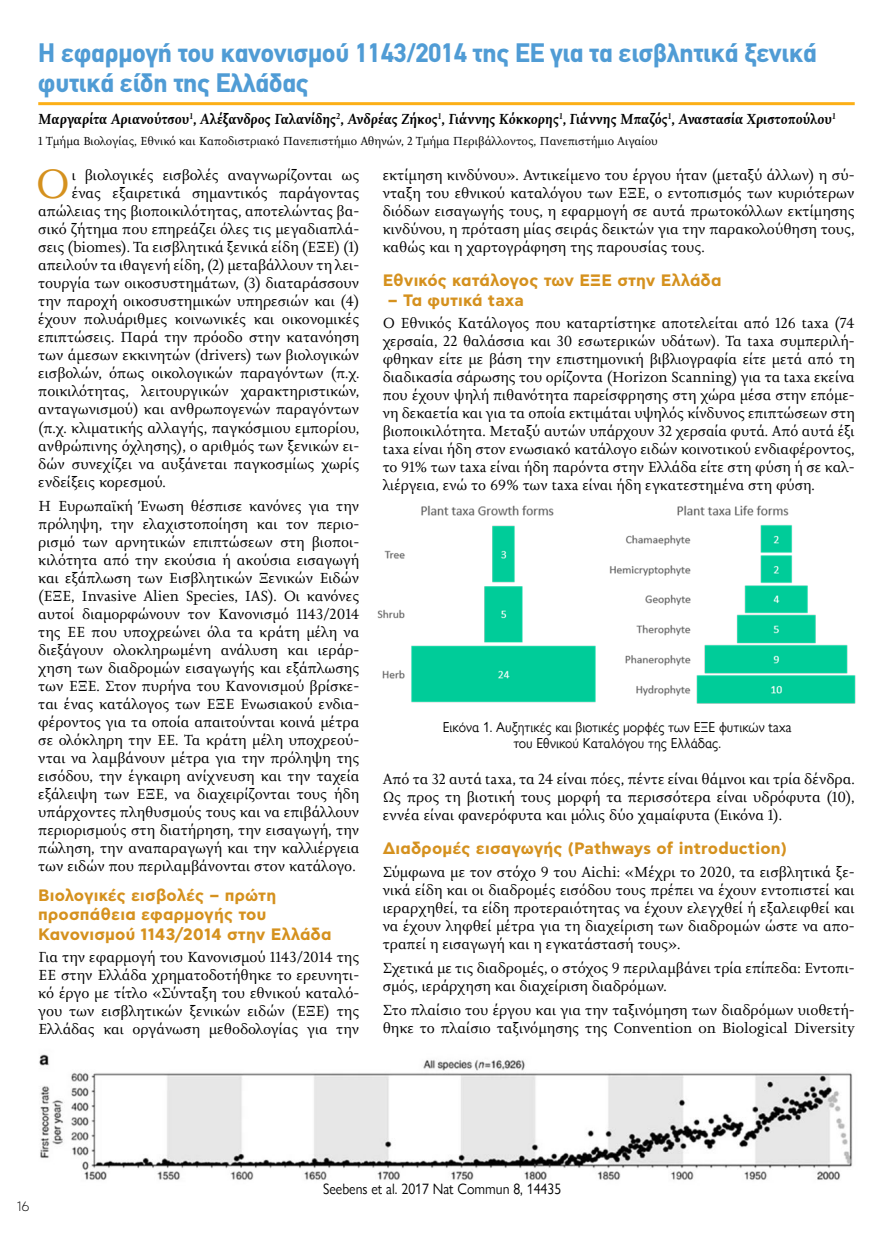
<style>
.page{position:relative;width:893px;height:1234px;background:#fff}
.page>*{position:absolute;margin:0;border:0;box-sizing:border-box;transform-origin:0 0}
.Body_text_01_first{font:42px "Joanna Nova";color:#d5911e}
.Title_02_full_w_Rule{font:700 26.25px/29.2px "CF Din";color:#509cd5}
.Title_sub_02{font:700 16.5px/19.5px "CF Asty Std";letter-spacing:.01em;color:#d5911e}
.Body_text_01_body{font:15px/18px "Joanna Nova";color:#000;text-align:justify}
.Body_text_01_first-2{font:15px "Joanna Nova";color:#000}
.Author_main{font:italic 500 15px "Joanna Nova";color:#000}
.LEZANDA_in_body{font:15px "Gill Sans Nova";color:#000;scale:.92 1}
.LEZANDA_in_body-2{font:14.4px/16.5px "Gill Sans Nova";color:#000;text-align:center;scale:.94 1}
.t1{font:300 13.5px "CF Asty Std";color:#000}
.Author_main-2{font:12px "Joanna Nova";color:#000}
</style>
<div class="page">
<hr style="left:38px;top:102px;width:817px;height:3px;background:#fcaf17">
<img style="left:39px;top:1054px;width:814px;height:126px">
<img style="left:377px;top:505px;width:479px;height:199px">
<p class="Title_02_full_w_Rule" style="left:38px;top:39px;width:780px">Η εφαρμογή του κανονισμού 1143/2014 της ΕΕ για τα εισβλητικά ξενικά φυτικά είδη της Ελλάδας</p>
<p class="Author_main" style="left:38px;top:109px;width:799px">Μαργαρίτα Αριανούτσου<sup>1</sup>, Αλέξανδρος Γαλανίδης<sup>2</sup>, Ανδρέας Ζήκος<sup>1</sup>, Γιάννης Κόκκορης<sup>1</sup>, Γιάννης Μπαζός<sup>1</sup>, Αναστασία Χριστοπούλου<sup>1</sup></p>
<p class="Author_main-2" style="left:38px;top:133px;width:621px">1 Τμήμα Βιολογίας, Εθνικό και Καποδιστριακό Πανεπιστήμιο Αθηνών, 2 Τμήμα Περιβάλλοντος, Πανεπιστήμιο Αιγαίου</p>
<p class="Body_text_01_first" style="left:35px;top:156px;width:36px">Ο</p>
<p class="Body_text_01_first-2" style="left:72px;top:165px;width:289px">ι βιολογικές εισβολές αναγνωρίζονται ως</p>
<p class="Body_text_01_first-2" style="left:72px;top:183px;width:289px">ένας εξαιρετικά σημαντικός παράγοντας</p>
<p class="Body_text_01_first-2" style="left:38px;top:201px;width:323px">απώλειας της βιοποικιλότητας, αποτελώντας βα-</p>
<p class="Body_text_01_first-2" style="left:38px;top:219px;width:323px">σικό ζήτημα που επηρεάζει όλες τις μεγαδιαπλά-</p>
<p class="Body_text_01_first-2" style="left:38px;top:237px;width:323px">σεις (biomes). Τα εισβλητικά ξενικά είδη (ΕΞΕ) (1)</p>
<p class="Body_text_01_first-2" style="left:38px;top:255px;width:323px">απειλούν τα ιθαγενή είδη, (2) μεταβάλλουν τη λει-</p>
<p class="Body_text_01_first-2" style="left:38px;top:273px;width:323px">τουργία των οικοσυστημάτων, (3) διαταράσσουν</p>
<p class="Body_text_01_first-2" style="left:38px;top:291px;width:323px">την παροχή οικοσυστημικών υπηρεσιών και (4)</p>
<p class="Body_text_01_first-2" style="left:38px;top:309px;width:323px">έχουν πολυάριθμες κοινωνικές και οικονομικές</p>
<p class="Body_text_01_first-2" style="left:38px;top:327px;width:323px">επιπτώσεις. Παρά την πρόοδο στην κατανόηση</p>
<p class="Body_text_01_first-2" style="left:38px;top:345px;width:323px">των άμεσων εκκινητών (drivers) των βιολογικών</p>
<p class="Body_text_01_first-2" style="left:38px;top:363px;width:323px">εισβολών, όπως οικολογικών παραγόντων (π.χ.</p>
<p class="Body_text_01_first-2" style="left:38px;top:381px;width:323px">ποικιλότητας, λειτουργικών χαρακτηριστικών,</p>
<p class="Body_text_01_first-2" style="left:38px;top:399px;width:323px">ανταγωνισμού) και ανθρωπογενών παραγόντων</p>
<p class="Body_text_01_first-2" style="left:38px;top:417px;width:323px">(π.χ. κλιματικής αλλαγής, παγκόσμιου εμπορίου,</p>
<p class="Body_text_01_first-2" style="left:38px;top:435px;width:323px">ανθρώπινης όχλησης), ο αριθμός των ξενικών ει-</p>
<p class="Body_text_01_first-2" style="left:38px;top:453px;width:323px">δών συνεχίζει να αυξάνεται παγκοσμίως χωρίς</p>
<p class="Body_text_01_first-2" style="left:38px;top:471px;width:129px">ενδείξεις κορεσμού.</p>
<p class="Body_text_01_body" style="left:38px;top:496px;width:323px">Η Ευρωπαϊκή Ένωση θέσπισε κανόνες για την πρόληψη, την ελαχιστοποίηση και τον περιο&shy;ρισμό των αρνητικών επιπτώσεων στη βιοποι&shy;κιλότητα από την εκούσια ή ακούσια εισαγωγή και εξάπλωση των Εισβλητικών Ξενικών Ειδών (ΕΞΕ, Invasive Alien Species, IAS). Οι κανόνες αυτοί διαμορφώνουν τον Κανονισμό 1143/2014 της ΕΕ που υποχρεώνει όλα τα κράτη μέλη να διεξάγουν ολοκληρωμένη ανάλυση και ιεράρ&shy;χηση των διαδρομών εισαγωγής και εξάπλωσης των ΕΞΕ. Στον πυρήνα του Kανονισμού βρίσκε&shy;ται ένας κατάλογος των ΕΞΕ Ενωσιακού ενδια&shy;φέροντος για τα οποία απαιτούνται κοινά μέτρα σε ολόκληρη την ΕΕ. Τα κράτη μέλη υποχρεού&shy;νται να λαμβάνουν μέτρα για την πρόληψη της εισόδου, την έγκαιρη ανίχνευση και την ταχεία εξάλειψη των ΕΞΕ, να διαχειρίζονται τους ήδη υπάρχοντες πληθυσμούς τους και να επιβάλλουν περιορισμούς στη διατήρηση, την εισαγωγή, την πώληση, την αναπαραγωγή και την καλλιέργεια των ειδών που περιλαμβάνονται στον κατάλογο.</p>
<p class="Title_sub_02" style="left:38px;top:885px;width:295px">Βιολογικές εισβολές – πρώτη προσπάθεια εφαρμογής του<br>Κανονισμού 1143/2014 στην Ελλάδα</p>
<p class="Body_text_01_body" style="left:38px;top:947px;width:323px">Για την εφαρμογή του Κανονισμού 1143/2014 της ΕΕ στην Ελλάδα χρηματοδοτήθηκε το ερευνητι&shy;κό έργο με τίτλο «Σύνταξη του εθνικού καταλό&shy;γου των εισβλητικών ξενικών ειδών (ΕΞΕ) της Ελλάδας και οργάνωση μεθοδολογίας για την</p>
<p class="Body_text_01_body" style="left:383px;top:166px;width:473px">εκτίμηση κινδύνου». Αντικείμενο του έργου ήταν (μεταξύ άλλων) η σύ&shy;νταξη του εθνικού καταλόγου των ΕΞΕ, ο εντοπισμός των κυριότερων διόδων εισαγωγής τους, η εφαρμογή σε αυτά πρωτοκόλλων εκτίμησης κινδύνου, η πρόταση μίας σειράς δεικτών για την παρακολούθηση τους, καθώς και η χαρτογράφηση της παρουσίας τους.</p>
<p class="Title_sub_02" style="left:383px;top:272px;width:340px">Εθνικός κατάλογος των ΕΞΕ στην Ελλάδα</p>
<p class="Title_sub_02" style="left:388px;top:291px;width:137px">– Τα φυτικά taxa</p>
<p class="Body_text_01_body" style="left:383px;top:314px;width:473px">Ο Εθνικός Κατάλογος που καταρτίστηκε αποτελείται από 126 taxa (74 χερσαία, 22 θαλάσσια και 30 εσωτερικών υδάτων). Τα taxa συμπεριλή&shy;φθηκαν είτε με βάση την επιστημονική βιβλιογραφία είτε μετά από τη διαδικασία σάρωσης του ορίζοντα (Horizon Scanning) για τα taxa εκείνα που έχουν ψηλή πιθανότητα παρείσφρησης στη χώρα μέσα στην επόμε&shy;νη δεκαετία και για τα οποία εκτιμάται υψηλός κίνδυνος επιπτώσεων στη βιοποικιλότητα. Μεταξύ αυτών υπάρχουν 32 χερσαία φυτά. Από αυτά έξι taxa είναι ήδη στον ενωσιακό κατάλογο ειδών κοινοτικού ενδιαφέροντος, το 91% των taxa είναι ήδη παρόντα στην Ελλάδα είτε στη φύση ή σε καλ&shy;λιέργεια, ενώ το 69% των taxa είναι ήδη εγκατεστημένα στη φύση.</p>
<p class="LEZANDA_in_body-2" style="left:443px;top:718px;width:372px">Εικόνα 1. Αυξητικές και βιοτικές μορφές των ΕΞΕ φυτικών taxa του Εθνικού Καταλόγου της Ελλάδας.</p>
<p class="Body_text_01_body" style="left:383px;top:770px;width:473px">Από τα 32 αυτά taxa, τα 24 είναι πόες, πέντε είναι θάμνοι και τρία δένδρα.<br>Ως προς τη βιοτική τους μορφή τα περισσότερα είναι υδρόφυτα (10), εννέα είναι φανερόφυτα και μόλις δύο χαμαίφυτα (Εικόνα 1).</p>
<p class="Title_sub_02" style="left:383px;top:839px;width:406px">Διαδρομές εισαγωγής (Pathways of introduction)</p>
<p class="Body_text_01_body" style="left:383px;top:862px;width:473px">Σύμφωνα με τον στόχο 9 του Aichi: «Μέχρι το 2020, τα εισβλητικά ξε&shy;νικά είδη και οι διαδρομές εισόδου τους πρέπει να έχουν εντοπιστεί και ιεραρχηθεί, τα είδη προτεραιότητας να έχουν ελεγχθεί ή εξαλειφθεί και να έχουν ληφθεί μέτρα για τη διαχείριση των διαδρομών ώστε να απο&shy;τραπεί η εισαγωγή και η εγκατάστασή τους».</p>
<p class="Body_text_01_body" style="left:383px;top:958px;width:473px">Σχετικά με τις διαδρομές, ο στόχος 9 περιλαμβάνει τρία επίπεδα: Εντοπι&shy;σμός, ιεράρχηση και διαχείριση διαδρόμων.</p>
<p class="Body_text_01_body" style="left:383px;top:1000px;width:473px">Στο πλαίσιο του έργου και για την ταξινόμηση των διαδρόμων υιοθετή&shy;θηκε το πλαίσιο ταξινόμησης της Convention on Biological Diversity</p>
<p class="t1" style="left:17px;top:1198px;width:15px">16</p>
<p class="LEZANDA_in_body" style="left:323px;top:1179px;width:260px">Seebens et al. 2017 Nat Commun 8, 14435</p>
</div>
